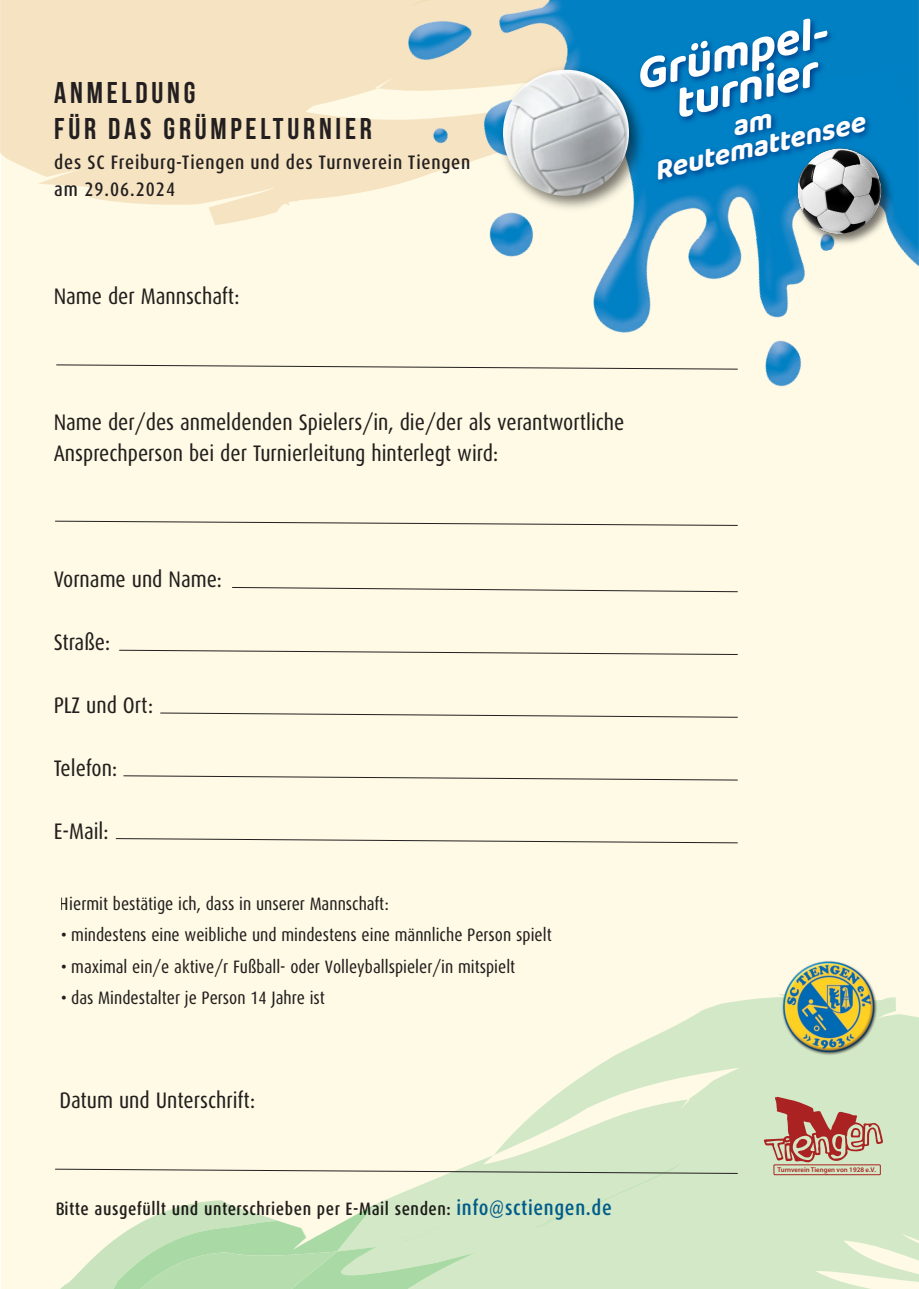
<style>
.page{position:relative;width:919px;height:1289px;background:#fff}
.page>*{position:absolute;margin:0;border:0;box-sizing:border-box;transform-origin:0 0}
.t1{font:italic 700 46.5px/36.3px "Baloo 2";color:#fff;text-align:center}
.t2{font:30px/36px "Bebas Neue";letter-spacing:.125em;color:#231f20}
.t3{font:italic 700 29.1px/24.6px "Baloo 2";color:#fff;text-align:center}
.t4{font:22.5px/31.5px "Dax Condensed";color:#231f20}
.t5{font:500 condensed 19.5px/27px "Dax Pro";letter-spacing:.04em;color:#231f20}
.t6{font:18px "Dax Condensed";color:#231f20}
.t7{font:500 18px "Dax Condensed";letter-spacing:.03em;color:#231f20}
.t8{font:600 6.9px "Myriad Pro";color:#aa2322}
.s1{font-size:21px;color:#0166b3}
</style>
<div class="page">
<div style="left:1px;top:0;width:917px;height:1288px;background:#fefae6"></div>
<svg style="left:475px;top:997px;width:443px;height:291px;fill:#d3e8c6"></svg>
<svg style="left:632px;top:1016px;width:49px;height:23px"></svg>
<svg style="left:56px;top:364px;width:331px;height:4px"></svg>
<svg style="left:55px;top:520px;width:683px;height:6px"></svg>
<svg style="left:232px;top:587px;width:506px;height:5px"></svg>
<svg style="left:119px;top:649px;width:619px;height:6px"></svg>
<svg style="left:160px;top:712px;width:578px;height:6px"></svg>
<svg style="left:123px;top:775px;width:615px;height:5px"></svg>
<svg style="left:115px;top:838px;width:623px;height:5px"></svg>
<svg style="left:55px;top:1163px;width:683px;height:125px"></svg>
<svg style="left:0;top:0;width:387px;height:225px;background:#f6e6c6"></svg>
<svg style="left:368px;top:169px;width:19px;height:45px"></svg>
<img style="left:774px;top:961px;width:108px;height:99px">
<img style="left:387px;top:0;width:531px;height:387px">
<img style="left:617px;top:0;width:262px;height:239px">
<img style="left:791px;top:242px;width:106px;height:7px">
<img style="left:763px;top:139px;width:155px;height:103px">
<img style="left:494px;top:60px;width:156px;height:157px">
<img style="left:503px;top:70px;width:126px;height:126px">
<svg style="left:763px;top:1096px;width:120px;height:79px;background:#c5a68f"></svg>
<h2 class="t2" style="left:54px;top:75px;width:319px">ANMELDUNG<br>FÜR DAS GRÜMPELTURNIER</h2>
<p class="t5" style="left:54px;top:149px;width:417px">des SC Freiburg-Tiengen und des Turnverein Tiengen am 29.06.2024</p>
<p class="t4" style="left:54px;top:280px;width:187px">Name der Mannschaft:</p>
<h1 class="t1" style="left:630px;top:56px;width:197px;rotate:-13deg">Grümpel&shy;turnier</h1>
<h3 class="t3" style="left:645px;top:133px;width:217px;rotate:-13deg">am<br>Reutemattensee</h3>
<p class="t4" style="left:54px;top:406px;width:572px">Name der/des anmeldenden Spielers/in, die/der als verantwortliche<br>Ansprechperson bei der Turnierleitung hinterlegt wird:</p>
<p class="t4" style="left:54px;top:564px;width:170px">Vorname und Name:</p>
<p class="t4" style="left:54px;top:627px;width:58px">Straße:</p>
<p class="t4" style="left:54px;top:690px;width:101px">PLZ und Ort:</p>
<p class="t4" style="left:54px;top:753px;width:65px">Telefon:</p>
<p class="t4" style="left:54px;top:816px;width:56px">E-Mail:</p>
<p class="t6" style="left:60px;top:893px;width:330px">Hiermit bestätige ich, dass in unserer Mannschaft:</p>
<p class="t6" style="left:60px;top:925px;width:493px">• mindestens eine weibliche und mindestens eine männliche Person spielt</p>
<p class="t6" style="left:60px;top:956px;width:456px">• maximal ein/e aktive/r Fußball- oder Volleyballspieler/in mitspielt</p>
<p class="t6" style="left:60px;top:988px;width:266px">• das Mindestalter je Person 14 Jahre ist</p>
<p class="t4" style="left:60px;top:1084px;width:197px">Datum und Unterschrift:</p>
<p class="t7" style="left:55px;top:1199px;width:558px">Bitte ausgefüllt und unterschrieben per E-Mail senden: <span class="s1">info@sctiengen.de</span></p>
<p class="t8" style="left:777px;top:1165px;width:100px">Turnverein Tiengen von 1928 e.V.</p>
</div>
